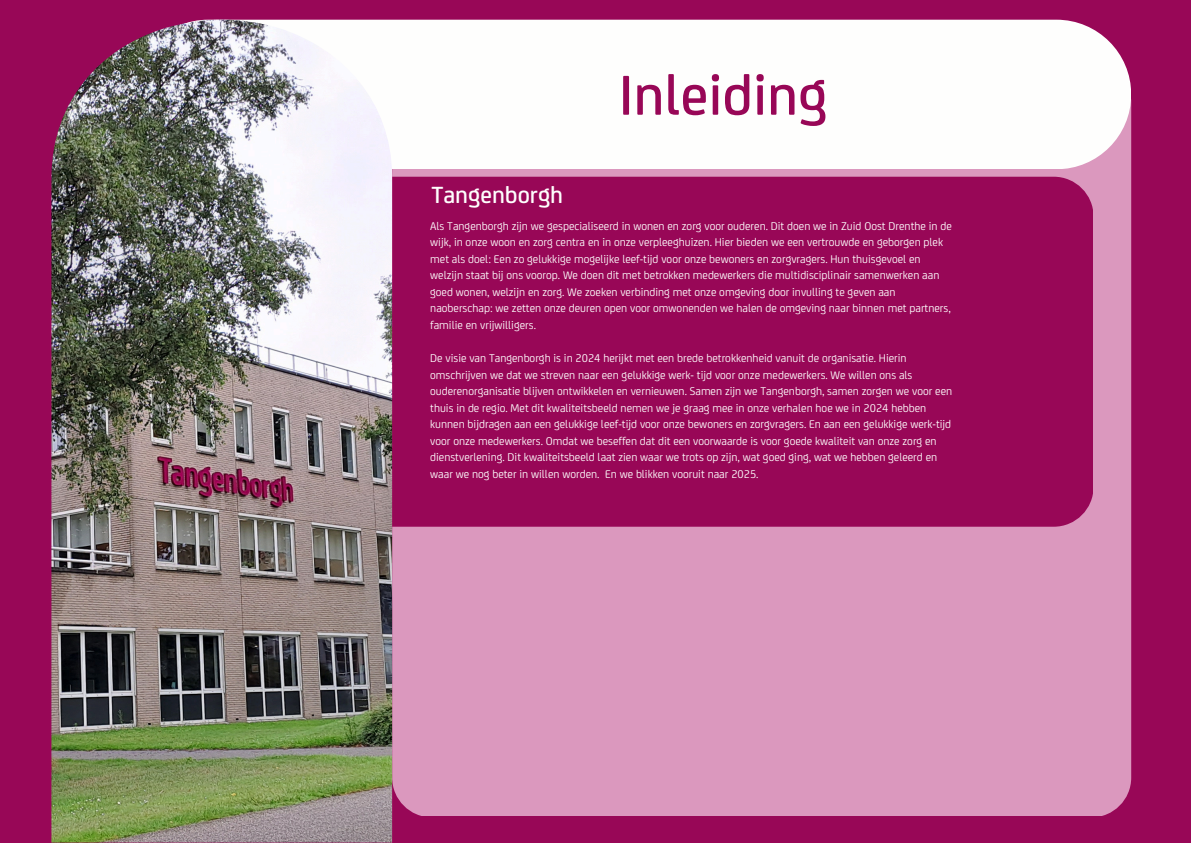
<style>
.page{position:relative;width:1191px;height:843px;background:#fff}
.page>*{position:absolute;margin:0;border:0;box-sizing:border-box;transform-origin:0 0}
.t1{font:500 60px "FS Joey";color:#980757}
.t2{font:500 25px "FS Joey";color:#fefefd}
.t3{font:12px/16.5px "FS Joey";color:#fefefd}
</style>
<div class="page">
<div style="left:0;top:0;width:1190px;height:842px;background:#980757"></div>
<div style="left:392px;top:63px;width:739px;height:753px;background:#db98be"></div>
<div style="left:133px;top:20px;width:997px;height:149px;background:#fefefd;border-radius:75px"></div>
<div style="left:297px;top:177px;width:795px;height:349px;background:#980757;border-radius:40px"></div>
<img style="left:51px;top:20px;width:341px;height:822px">
<h1 class="t1" style="left:618px;top:61px;width:210px">Inleiding</h1>
<h2 class="t2" style="left:431px;top:180px;width:133px">Tangenborgh</h2>
<p class="t3" style="left:430px;top:217px;width:523px">Als Tangenborgh zijn we gespecialiseerd in wonen en zorg voor ouderen. Dit doen we in Zuid Oost Drenthe in de wijk, in onze woon en zorg centra en in onze verpleeghuizen. Hier bieden we een vertrouwde en geborgen plek met als doel: Een zo gelukkige mogelijke leef-tijd voor onze bewoners en zorgvragers. Hun thuisgevoel en welzijn staat bij ons voorop. We doen dit met betrokken medewerkers die multidisciplinair samenwerken aan goed wonen, welzijn en zorg. We zoeken verbinding met onze omgeving door invulling te geven aan naoberschap: we zetten onze deuren open voor omwonenden we halen de omgeving naar binnen met partners, familie en vrijwilligers.</p>
<p class="t3" style="left:430px;top:349px;width:523px">De visie van Tangenborgh is in 2024 herijkt met een brede betrokkenheid vanuit de organisatie. Hierin omschrijven we dat we streven naar een gelukkige werk- tijd voor onze medewerkers. We willen ons als ouderenorganisatie blijven ontwikkelen en vernieuwen. Samen zijn we Tangenborgh, samen zorgen we voor een thuis in de regio. Met dit kwaliteitsbeeld nemen we je graag mee in onze verhalen hoe we in 2024 hebben kunnen bijdragen aan een gelukkige leef-tijd voor onze bewoners en zorgvragers. En aan een gelukkige werk-tijd voor onze medewerkers. Omdat we beseffen dat dit een voorwaarde is voor goede kwaliteit van onze zorg en dienstverlening. Dit kwaliteitsbeeld laat zien waar we trots op zijn, wat goed ging, wat we hebben geleerd en waar we nog beter in willen worden. En we blikken vooruit naar 2025.</p>
</div>
